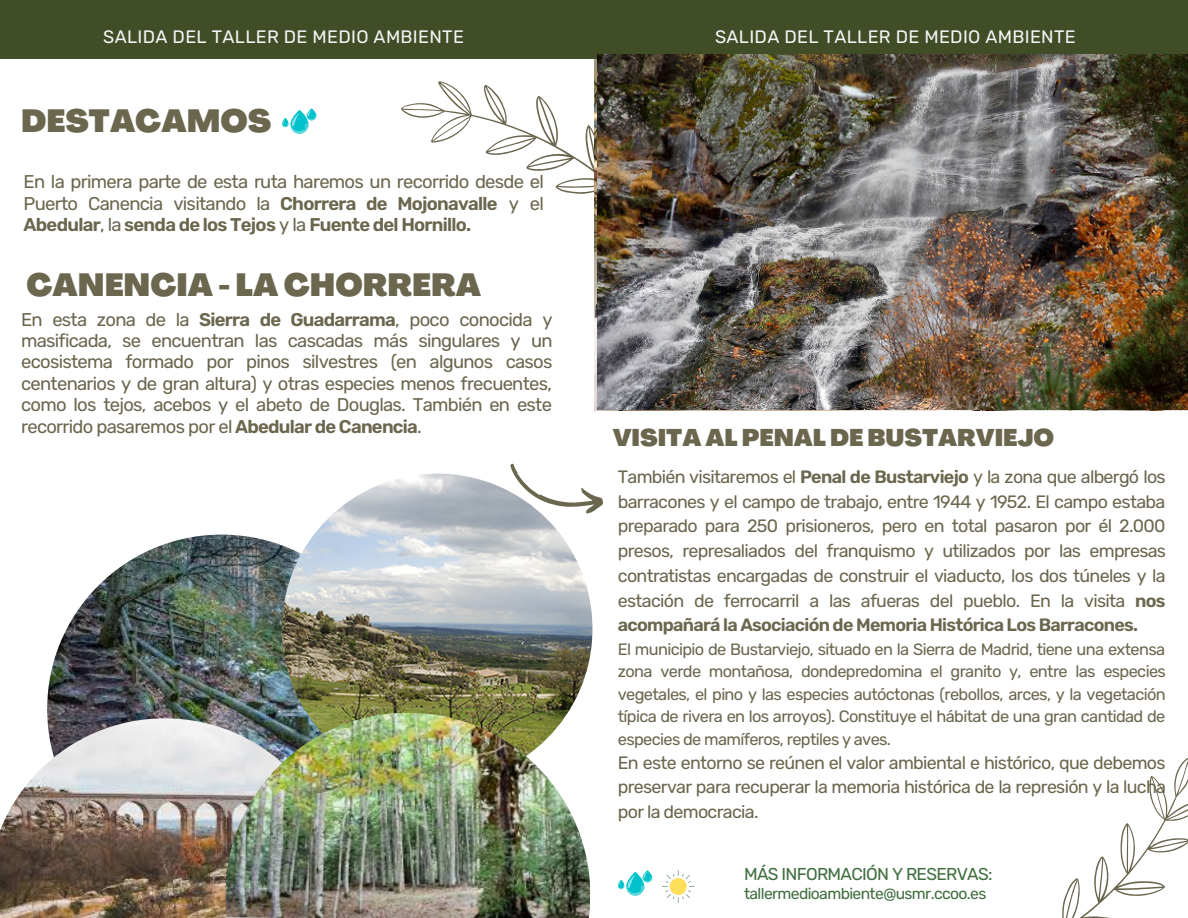
<style>
.page{position:relative;width:1188px;height:918px;background:#fff}
.page>*{position:absolute;margin:0;border:0;box-sizing:border-box;transform-origin:0 0}
.t1{font:900 31.5px "Agrandir";color:#6b664e}
.t2{font:900 23.7px "Agrandir";color:#6b664e}
.t3{font:18.45px/21.3px "Rubik";letter-spacing:-.04em;color:#6b664e;text-align:justify}
.t4{font:18px "Rubik";letter-spacing:.02em;color:#f4f4f4}
.t5{font:17.85px/24.8px "Rubik";letter-spacing:-.04em;color:#6b664e;text-align:justify}
.t6{font:17.25px "Rubik";letter-spacing:-.04em;color:#406e3f}
.t7{font:16.35px/22.5px "Rubik";letter-spacing:-.04em;color:#6b664e;text-align:justify}
.t8{font:15.75px "Rubik";letter-spacing:-.04em;color:#406e3f}
.s1{font-weight:600}
</style>
<div class="page">
<svg style="left:662px;top:870px;width:33px;height:33px"></svg>
<svg style="left:282px;top:110px;width:35px;height:24px"></svg>
<svg style="left:618px;top:872px;width:35px;height:24px"></svg>
<svg style="left:502px;top:463px;width:101px;height:58px"></svg>
<svg style="left:398px;top:58px;width:196px;height:136px"></svg>
<svg style="left:1062px;top:758px;width:126px;height:160px"></svg>
<img style="left:47px;top:535px;width:349px;height:349px;border-radius:50%">
<img style="left:282px;top:474px;width:310px;height:310px;border-radius:50%">
<div style="left:0;top:0;width:1188px;height:58px;background:#414d26"></div>
<img style="left:0;top:718px;width:223px;height:200px">
<img style="left:223px;top:711px;width:367px;height:207px">
<img style="left:597px;top:54px;width:591px;height:356px">
<p class="t4" style="left:103px;top:26px;width:362px">SALIDA DEL TALLER DE MEDIO AMBIENTE</p>
<p class="t4" style="left:715px;top:26px;width:362px">SALIDA DEL TALLER DE MEDIO AMBIENTE</p>
<h1 class="t1" style="left:21px;top:108px;width:251px">DESTACAMOS</h1>
<p class="t3" style="left:24px;top:171px;width:522px">En la primera parte de esta ruta haremos un recorrido desde el Puerto Canencia visitando la <span class="s1">Chorrera de Mojonavalle</span> y el <span class="s1">Abedular</span>, la <span class="s1">senda de los Tejos</span> y la <span class="s1">Fuente del Hornillo.</span></p>
<h1 class="t1" style="left:26px;top:272px;width:456px">CANENCIA - LA CHORRERA</h1>
<p class="t3" style="left:21px;top:309px;width:533px">En esta zona de la <span class="s1">Sierra de Guadarrama</span>, poco conocida y masificada, se encuentran las cascadas más singulares y un ecosistema formado por pinos silvestres (en algunos casos centenarios y de gran altura) y otras especies menos frecuentes, como los tejos, acebos y el abeto de Douglas. También en este recorrido pasaremos por el <span class="s1">Abedular de Canencia</span>.</p>
<h2 class="t2" style="left:613px;top:428px;width:443px">VISITA AL PENAL DE BUSTARVIEJO</h2>
<p class="t5" style="left:618px;top:464px;width:550px">También visitaremos el <span class="s1">Penal de Bustarviejo</span> y la zona que albergó los barracones y el campo de trabajo, entre 1944 y 1952. El campo estaba preparado para 250 prisioneros, pero en total pasaron por él 2.000 presos, represaliados del franquismo y utilizados por las empresas contratistas encargadas de construir el viaducto, los dos túneles y la estación de ferrocarril a las afueras del pueblo. En la visita <span class="s1">nos acompañará la Asociación de Memoria Histórica Los Barracones.</span></p>
<p class="t7" style="left:618px;top:638px;width:550px">El municipio de Bustarviejo, situado en la Sierra de Madrid, tiene una extensa zona verde montañosa, dondepredomina el granito y, entre las especies vegetales, el pino y las especies autóctonas (rebollos, arces, y la vegetación típica de rivera en los arroyos). Constituye el hábitat de una gran cantidad de especies de mamíferos, reptiles y aves.</p>
<p class="t5" style="left:618px;top:750px;width:550px">En este entorno se reúnen el valor ambiental e histórico, que debemos preservar para recuperar la memoria histórica de la represión y la lucha por la democracia.</p>
<p class="t6" style="left:744px;top:864px;width:250px">MÁS INFORMACIÓN Y RESERVAS:</p>
<p class="t8" style="left:744px;top:884px;width:244px">tallermedioambiente@usmr.ccoo.es</p>
</div>
